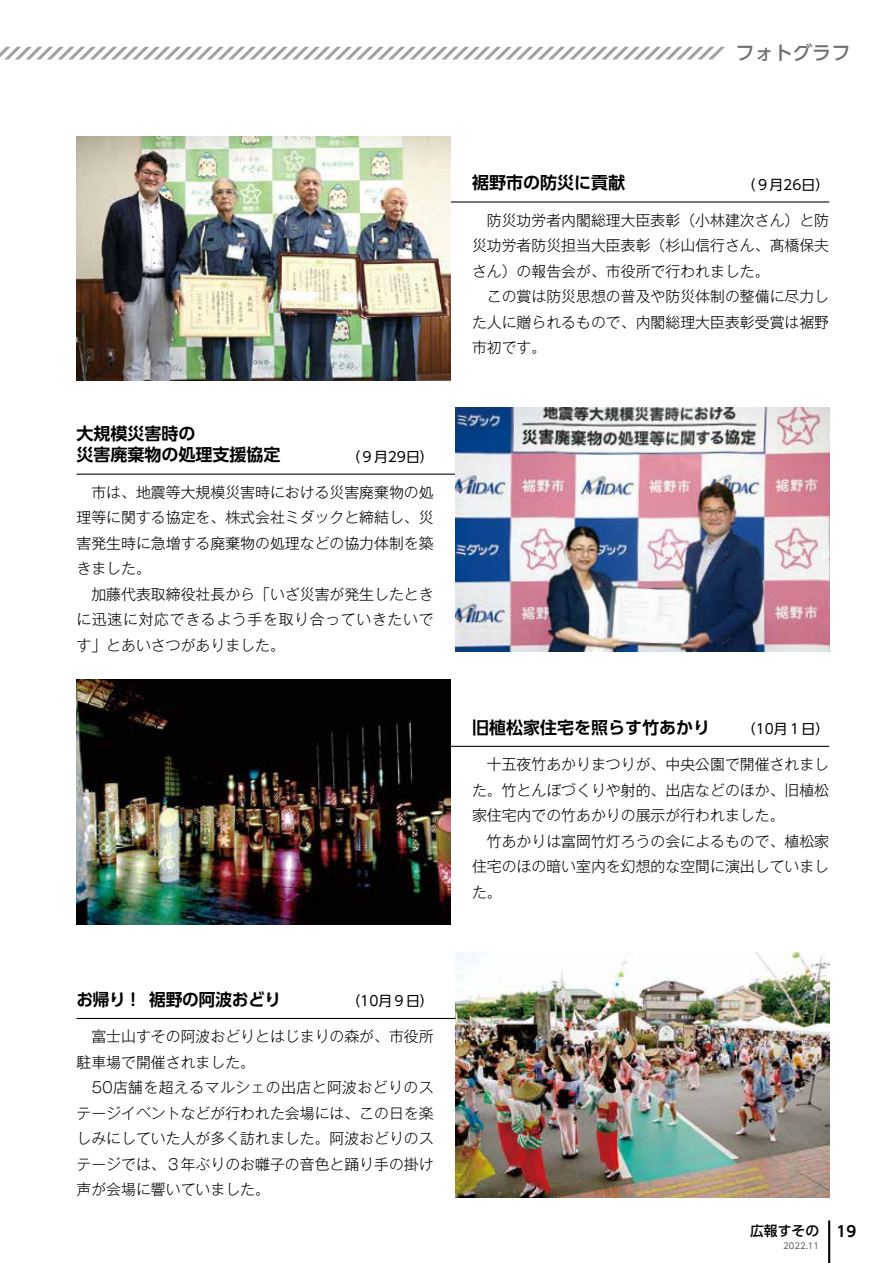
<style>
.page{position:relative;width:893px;height:1263px;background:#fff}
.page>*{position:absolute;margin:0;border:0;box-sizing:border-box;transform-origin:0 0}
.t1{font:500 19.2px "UD Shin Go Pro";color:#727171}
.t2{font:700 16.95px/21.3px "UD Shin Go Pro De";color:#000}
.t3{font:300 14.85px/25.5px "Gothic MB101 Pro";color:#000}
.t4{font:700 14.85px "UD Shin Go Pro De";color:#000}
.t5{font:13.8px "UD Shin Go Pro";color:#000}
.t6{font:500 13.8px "UD Shin Go Pro";color:#000}
.t7{font:8.55px "UD Shin Go Pro";color:#595757}
</style>
<div class="page">
<svg style="left:0;top:47px;width:719px;height:13px"></svg>
<hr style="left:77px;top:201px;width:752px;height:2px;background:#000">
<hr style="left:77px;top:474px;width:752px;height:1px;background:#000">
<hr style="left:77px;top:746px;width:752px;height:1px;background:#000">
<hr style="left:77px;top:1018px;width:752px;height:1px;background:#000">
<img style="left:455px;top:952px;width:374px;height:245px">
<img style="left:77px;top:679px;width:374px;height:245px">
<img style="left:455px;top:407px;width:374px;height:245px">
<img style="left:77px;top:136px;width:374px;height:245px">
<hr style="left:828px;top:1220px;width:2px;height:43px;background:#000">
<p class="t1" style="left:736px;top:38px;width:116px">フォトグラフ</p>
<p class="t2" style="left:77px;top:423px;width:206px">大規模災害時の<br>災害廃棄物の処理支援協定</p>
<p class="t5" style="left:346px;top:445px;width:89px">（９月29日）</p>
<p class="t3" style="left:77px;top:477px;width:359px">　市は、地震等大規模災害時における災害廃棄物の処理等に関する協定を、株式会社ミダックと締結し、災害発生時に急増する廃棄物の処理などの協力体制を築きました。<br>　加藤代表取締役社長から「いざ災害が発生したときに迅速に対応できるよう手を取り合っていきたいです」とあいさつがありました。</p>
<p class="t2" style="left:76px;top:988px;width:206px">お帰り！裾野の阿波おどり</p>
<p class="t5" style="left:346px;top:990px;width:89px">（10月９日）</p>
<p class="t3" style="left:77px;top:1022px;width:359px">　富士山すその阿波おどりとはじまりの森が、市役所駐車場で開催されました。<br>　50店舗を超えるマルシェの出店と阿波おどりのステージイベントなどが行われた会場には、この日を楽しみにしていた人が多く訪れました。阿波おどりのステージでは、３年ぶりのお囃子の音色と踊り手の掛け声が会場に響いていました。</p>
<p class="t2" style="left:472px;top:172px;width:155px">裾野市の防災に貢献</p>
<p class="t5" style="left:742px;top:173px;width:89px">（９月26日）</p>
<p class="t3" style="left:472px;top:205px;width:359px">　防災功労者内閣総理大臣表彰（小林建次さん）と防災功労者防災担当大臣表彰（杉山信行さん、髙橋保夫さん）の報告会が、市役所で行われました。<br>　この賞は防災思想の普及や防災体制の整備に尽力した人に贈られるもので、内閣総理大臣表彰受賞は裾野市初です。</p>
<p class="t2" style="left:472px;top:716px;width:240px">旧植松家住宅を照らす竹あかり</p>
<p class="t5" style="left:742px;top:718px;width:89px">（10月１日）</p>
<p class="t3" style="left:472px;top:749px;width:359px">　十五夜竹あかりまつりが、中央公園で開催されました。竹とんぼづくりや射的、出店などのほか、旧植松家住宅内での竹あかりの展示が行われました。<br>　竹あかりは富岡竹灯ろうの会によるもので、植松家住宅のほの暗い室内を幻想的な空間に演出していました。</p>
<p class="t6" style="left:750px;top:1220px;width:71px">広報すその</p>
<p class="t7" style="left:783px;top:1239px;width:37px">2022.11</p>
<p class="t4" style="left:837px;top:1219px;width:21px">19</p>
</div>
